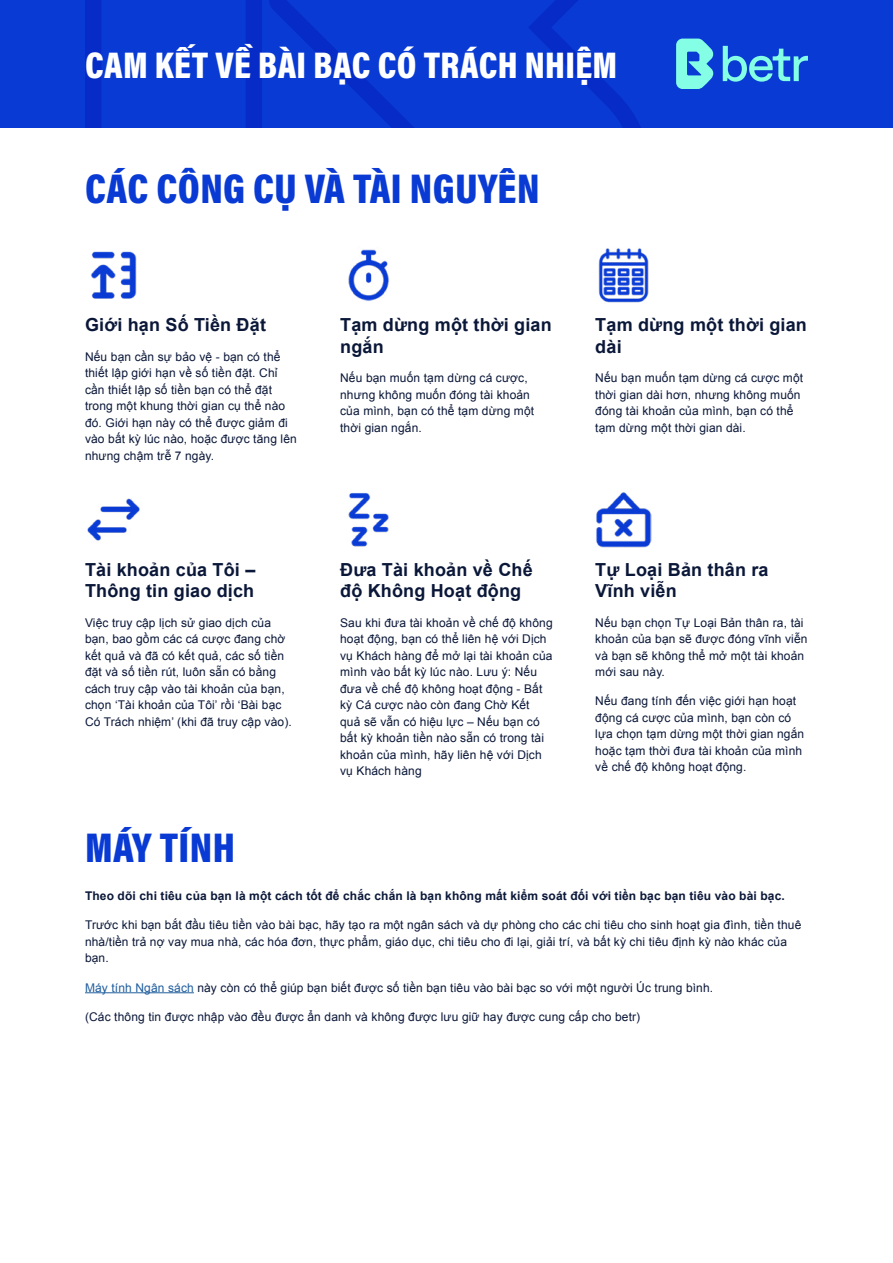
<style>
.page{position:relative;width:893px;height:1263px;background:#fff}
.page>*{position:absolute;margin:0;border:0;box-sizing:border-box;transform-origin:0 0}
.t1{font:900 42px "Acumin Pro Cond";letter-spacing:.01em;color:#093ad3}
.t2{font:900 37.5px "Acumin Pro Cond";letter-spacing:.01em;color:#fff}
.t3{font:700 18px/21.6px "Arial";letter-spacing:.01em;color:#0a1738}
.t4{font:12px/16.5px "Arial";letter-spacing:.01em;color:#0a1738}
.t5{font:700 12px "Arial";letter-spacing:.01em;color:#0a1738}
.s1{color:#215e9e}
</style>
<div class="page">
<div style="left:0;top:0;width:893px;height:128px;background:#093ad3"></div>
<svg style="left:85px;top:0;width:556px;height:128px"></svg>
<svg style="left:676px;top:39px;width:38px;height:50px"></svg>
<svg style="left:723px;top:46px;width:85px;height:36px"></svg>
<img style="left:348px;top:493px;width:41px;height:54px">
<img style="left:596px;top:492px;width:56px;height:56px">
<img style="left:91px;top:251px;width:46px;height:48px">
<img style="left:598px;top:248px;width:51px;height:55px">
<img style="left:348px;top:249px;width:41px;height:52px">
<img style="left:87px;top:498px;width:53px;height:43px">
<hr style="left:85px;top:992px;width:109px;height:1px;background:#215e9e">
<h2 class="t2" style="left:85px;top:40px;width:534px">CAM KẾT VỀ BÀI BẠC CÓ TRÁCH NHIỆM</h2>
<h1 class="t1" style="left:85px;top:162px;width:456px">CÁC CÔNG CỤ VÀ TÀI NGUYÊN</h1>
<h3 class="t3" style="left:85px;top:315px;width:182px">Giới hạn Số Tiền Đặt</h3>
<p class="t4" style="left:85px;top:348px;width:213px">Nếu bạn cần sự bảo vệ - bạn có thể thiết lập giới hạn về số tiền đặt. Chỉ cần thiết lập số tiền bạn có thể đặt trong một khung thời gian cụ thể nào đó. Giới hạn này có thể được giảm đi vào bất kỳ lúc nào, hoặc được tăng lên nhưng chậm trễ 7 ngày.</p>
<h3 class="t3" style="left:85px;top:559px;width:172px">Tài khoản của Tôi –<br>Thông tin giao dịch</h3>
<p class="t4" style="left:85px;top:614px;width:208px">Việc truy cập lịch sử giao dịch của bạn, bao gồm các cá cược đang chờ kết quả và đã có kết quả, các số tiền đặt và số tiền rút, luôn sẵn có bằng cách truy cập vào tài khoản của bạn, chọn ‘Tài khoản của Tôi’ rồi ‘Bài bạc Có Trách nhiệm’ (khi đã truy cập vào).</p>
<h3 class="t3" style="left:340px;top:315px;width:213px">Tạm dừng một thời gian ngắn</h3>
<p class="t4" style="left:340px;top:370px;width:195px">Nếu bạn muốn tạm dừng cá cược, nhưng không muốn đóng tài khoản của mình, bạn có thể tạm dừng một thời gian ngắn.</p>
<h3 class="t3" style="left:340px;top:559px;width:194px">Đưa Tài khoản về Chế độ Không Hoạt động</h3>
<p class="t4" style="left:340px;top:614px;width:214px">Sau khi đưa tài khoản về chế độ không hoạt động, bạn có thể liên hệ với Dịch vụ Khách hàng để mở lại tài khoản của mình vào bất kỳ lúc nào. Lưu ý: Nếu đưa về chế độ không hoạt động - Bất kỳ Cá cược nào còn đang Chờ Kết quả sẽ vẫn có hiệu lực – Nếu bạn có bất kỳ khoản tiền nào sẵn có trong tài khoản của mình, hãy liên hệ với Dịch vụ Khách hàng</p>
<h3 class="t3" style="left:595px;top:315px;width:213px">Tạm dừng một thời gian dài</h3>
<p class="t4" style="left:595px;top:370px;width:209px">Nếu bạn muốn tạm dừng cá cược một thời gian dài hơn, nhưng không muốn đóng tài khoản của mình, bạn có thể tạm dừng một thời gian dài.</p>
<h3 class="t3" style="left:595px;top:559px;width:175px">Tự Loại Bản thân ra<br>Vĩnh viễn</h3>
<p class="t4" style="left:595px;top:614px;width:214px">Nếu bạn chọn Tự Loại Bản thân ra, tài khoản của bạn sẽ được đóng vĩnh viễn và bạn sẽ không thể mở một tài khoản mới sau này.</p>
<p class="t4" style="left:595px;top:693px;width:210px">Nếu đang tính đến việc giới hạn hoạt động cá cược của mình, bạn còn có lựa chọn tạm dừng một thời gian ngắn hoặc tạm thời đưa tài khoản của mình về chế độ không hoạt động.</p>
<h1 class="t1" style="left:85px;top:820px;width:151px">MÁY TÍNH</h1>
<p class="t5" style="left:85px;top:888px;width:701px">Theo dõi chi tiêu của bạn là một cách tốt để chắc chắn là bạn không mất kiểm soát đối với tiền bạc bạn tiêu vào bài bạc.</p>
<p class="t4" style="left:85px;top:917px;width:718px">Trước khi bạn bắt đầu tiêu tiền vào bài bạc, hãy tạo ra một ngân sách và dự phòng cho các chi tiêu cho sinh hoạt gia đình, tiền thuê nhà/tiền trả nợ vay mua nhà, các hóa đơn, thực phẩm, giáo dục, chi tiêu cho đi lại, giải trí, và bất kỳ chi tiêu định kỳ nào khác của bạn.</p>
<p class="t4" style="left:85px;top:979px;width:630px"><span class="s1">Máy tính Ngân sách</span> này còn có thể giúp bạn biết được số tiền bạn tiêu vào bài bạc so với một người Úc trung bình.</p>
<p class="t4" style="left:85px;top:1008px;width:557px">(Các thông tin được nhập vào đều được ẩn danh và không được lưu giữ hay được cung cấp cho betr)</p>
</div>
